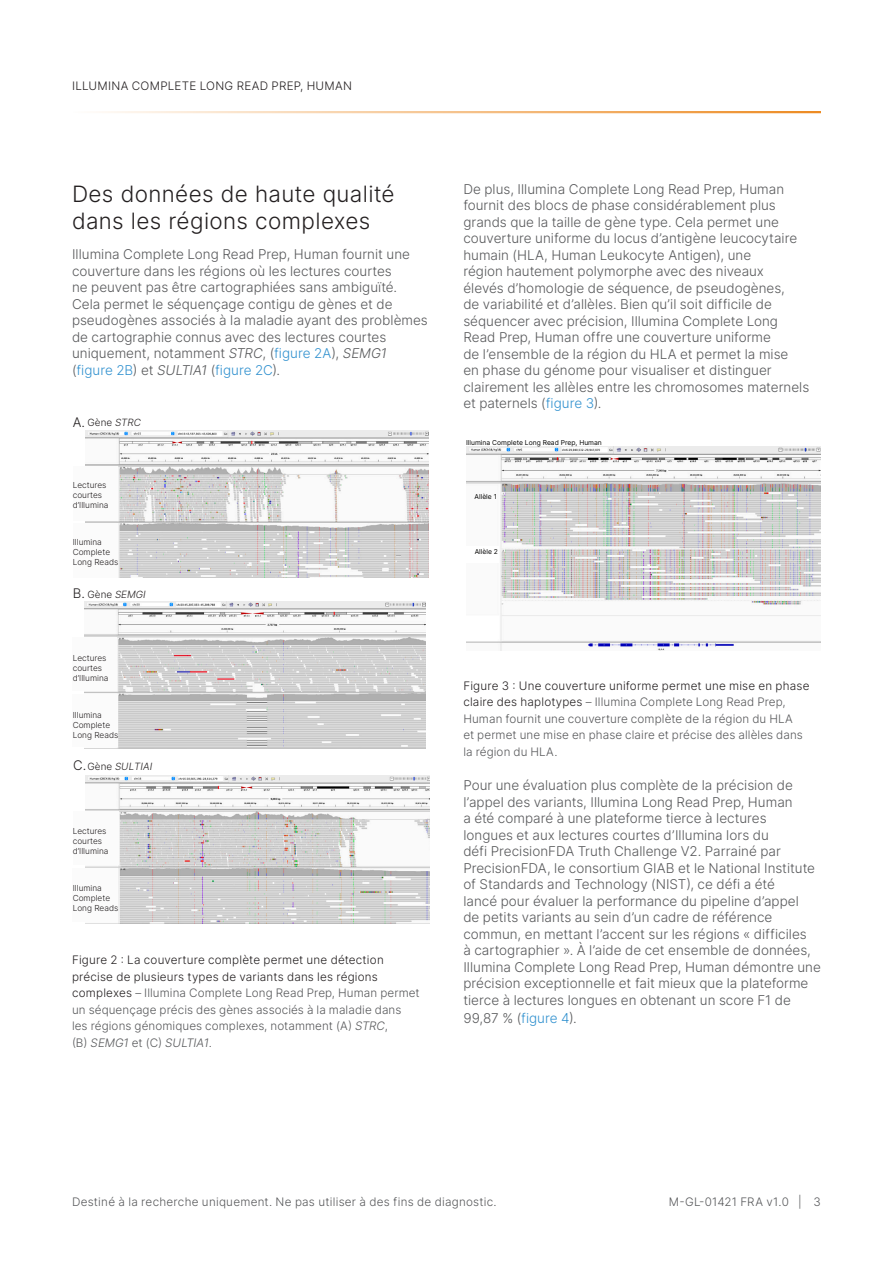
<style>
.page{position:relative;width:893px;height:1263px;background:#fff}
.page>*{position:absolute;margin:0;border:0;box-sizing:border-box;transform-origin:0 0}
.A-Head{font:300 22.5px/27px "Inter";letter-spacing:.015em;color:#231f20}
.Body_Copy{font:300 13.5px/16.5px "Inter";color:#57585a}
.t1{font:300 13.2px "Inter";color:#231f20}
.Figure_Caption{font:300 11.7px/16.5px "Inter";letter-spacing:.01em;color:#57585a}
.t2{font:300 11.7px "Inter";letter-spacing:.025em;color:#231f20}
.t3{font:italic 300 9.9px "Inter";color:#231f20}
.t4{font:300 9.9px "Inter";color:#231f20}
.t5{font:300 8.25px/9.9px "Inter";color:#231f20}
.t6{font:6.75px "Inter";color:#050504}
.s1{font-style:italic}
.s2{color:#3191cf}
.s3{font-style:normal}
.s4{color:#231f20}
</style>
<div class="page">
<hr style="left:72px;top:111px;width:749px;height:2px;background:#ed8b22">
<img style="left:85px;top:602px;width:340px;height:146px">
<img style="left:86px;top:775px;width:344px;height:148px">
<img style="left:85px;top:430px;width:344px;height:148px">
<div style="left:73px;top:638px;width:44px;height:53px;background:#fbfbfb"></div>
<div style="left:73px;top:694px;width:45px;height:53px;background:#fbfbfb"></div>
<div style="left:73px;top:811px;width:45px;height:54px;background:#fbfbfb"></div>
<div style="left:72px;top:868px;width:46px;height:54px;background:#fbfbfb"></div>
<div style="left:73px;top:466px;width:44px;height:55px;background:#fbfbfb"></div>
<div style="left:73px;top:523px;width:44px;height:55px;background:#fbfbfb"></div>
<img style="left:466px;top:446px;width:355px;height:205px">
<div style="left:466px;top:546px;width:33px;height:16px;background:#fff"></div>
<p class="t2" style="left:72px;top:77px;width:282px">ILLUMINA COMPLETE LONG READ PREP, HUMAN</p>
<p class="A-Head" style="left:72px;top:180px;width:324px">Des données de haute qualité dans les régions complexes</p>
<p class="Body_Copy" style="left:72px;top:246px;width:357px">Illumina Complete Long Read Prep, Human fournit une couverture dans les régions où les lectures courtes<br>ne peuvent pas être cartographiées sans ambiguïté.<br>Cela permet le séquençage contigu de gènes et de pseudogènes associés à la maladie ayant des problèmes de cartographie connus avec des lectures courtes uniquement, notamment <span class="s1">STRC</span>, (<span class="s2">figure 2A</span>), <span class="s1">SEMG1 </span>(<span class="s2">figure 2B</span>) et <span class="s1">SULTIA1</span> (<span class="s2">figure 2C</span>).</p>
<p class="t1" style="left:73px;top:412px;width:14px">A.</p>
<p class="t4" style="left:88px;top:416px;width:55px">Gène <span class="s1">STRC</span></p>
<p class="t5" style="left:73px;top:480px;width:37px">Lectures courtes d’Illumina</p>
<p class="t5" style="left:73px;top:537px;width:47px">Illumina<br>Complete<br>Long Reads</p>
<p class="t1" style="left:73px;top:583px;width:14px">B.</p>
<p class="t3" style="left:88px;top:587px;width:60px"><span class="s3">Gène</span> SEMGI</p>
<p class="t5" style="left:73px;top:653px;width:37px">Lectures courtes d’Illumina</p>
<p class="t5" style="left:73px;top:710px;width:47px">Illumina<br>Complete<br>Long Reads</p>
<p class="t1" style="left:73px;top:756px;width:15px">C.</p>
<p class="t3" style="left:88px;top:760px;width:66px"><span class="s3">Gène</span> SULTIAI</p>
<p class="t5" style="left:73px;top:826px;width:37px">Lectures courtes d’Illumina</p>
<p class="t5" style="left:73px;top:883px;width:47px">Illumina<br>Complete<br>Long Reads</p>
<p class="Figure_Caption" style="left:72px;top:951px;width:349px"><span class="s4">Figure 2 : La couverture complète permet une détection précise de plusieurs types de variants dans les régions complexes</span> – Illumina Complete Long Read Prep, Human permet un séquençage précis des gènes associés à la maladie dans les régions génomiques complexes, notamment (A) <span class="s1">STRC</span>,<br>(B) <span class="s1">SEMG1</span> et (C) <span class="s1">SULTIA1</span>.</p>
<p class="Body_Copy" style="left:463px;top:180px;width:347px">De plus, Illumina Complete Long Read Prep, Human fournit des blocs de phase considérablement plus grands que la taille de gène type. Cela permet une couverture uniforme du locus d’antigène leucocytaire humain (HLA, Human Leukocyte Antigen), une<br>région hautement polymorphe avec des niveaux<br>élevés d’homologie de séquence, de pseudogènes,<br>de variabilité et d’allèles. Bien qu’il soit difficile de séquencer avec précision, Illumina Complete Long Read Prep, Human offre une couverture uniforme<br>de l’ensemble de la région du HLA et permet la mise<br>en phase du génome pour visualiser et distinguer clairement les allèles entre les chromosomes maternels et paternels (<span class="s2">figure 3</span>).</p>
<p class="t6" style="left:466px;top:437px;width:137px">Illumina Complete Long Read Prep, Human</p>
<p class="t6" style="left:475px;top:491px;width:24px">Allèle 1</p>
<p class="t6" style="left:475px;top:547px;width:25px">Allèle 2</p>
<p class="Figure_Caption" style="left:463px;top:677px;width:348px"><span class="s4">Figure 3 : Une couverture uniforme permet une mise en phase claire des haplotypes</span> – Illumina Complete Long Read Prep, Human fournit une couverture complète de la région du HLA<br>et permet une mise en phase claire et précise des allèles dans la région du HLA.</p>
<p class="Body_Copy" style="left:463px;top:777px;width:359px">Pour une évaluation plus complète de la précision de l’appel des variants, Illumina Long Read Prep, Human<br>a été comparé à une plateforme tierce à lectures<br>longues et aux lectures courtes d’Illumina lors du<br>défi PrecisionFDA Truth Challenge V2. Parrainé par PrecisionFDA, le consortium GIAB et le National Institute of Standards and Technology (NIST), ce défi a été<br>lancé pour évaluer la performance du pipeline d’appel<br>de petits variants au sein d’un cadre de référence commun, en mettant l’accent sur les régions « difficiles<br>à cartographier ». À l’aide de cet ensemble de données, Illumina Complete Long Read Prep, Human démontre une précision exceptionnelle et fait mieux que la plateforme tierce à lectures longues en obtenant un score F1 de</p>
<p class="Body_Copy" style="left:463px;top:1009px;width:115px">99,87 % (<span class="s2">figure 4</span>).</p>
<p class="Figure_Caption" style="left:72px;top:1193px;width:426px">Destiné à la recherche uniquement. Ne pas utiliser à des fins de diagnostic.</p>
<p class="Figure_Caption" style="left:669px;top:1193px;width:154px">M-GL-01421 FRA v1.0 | 3</p>
</div>
